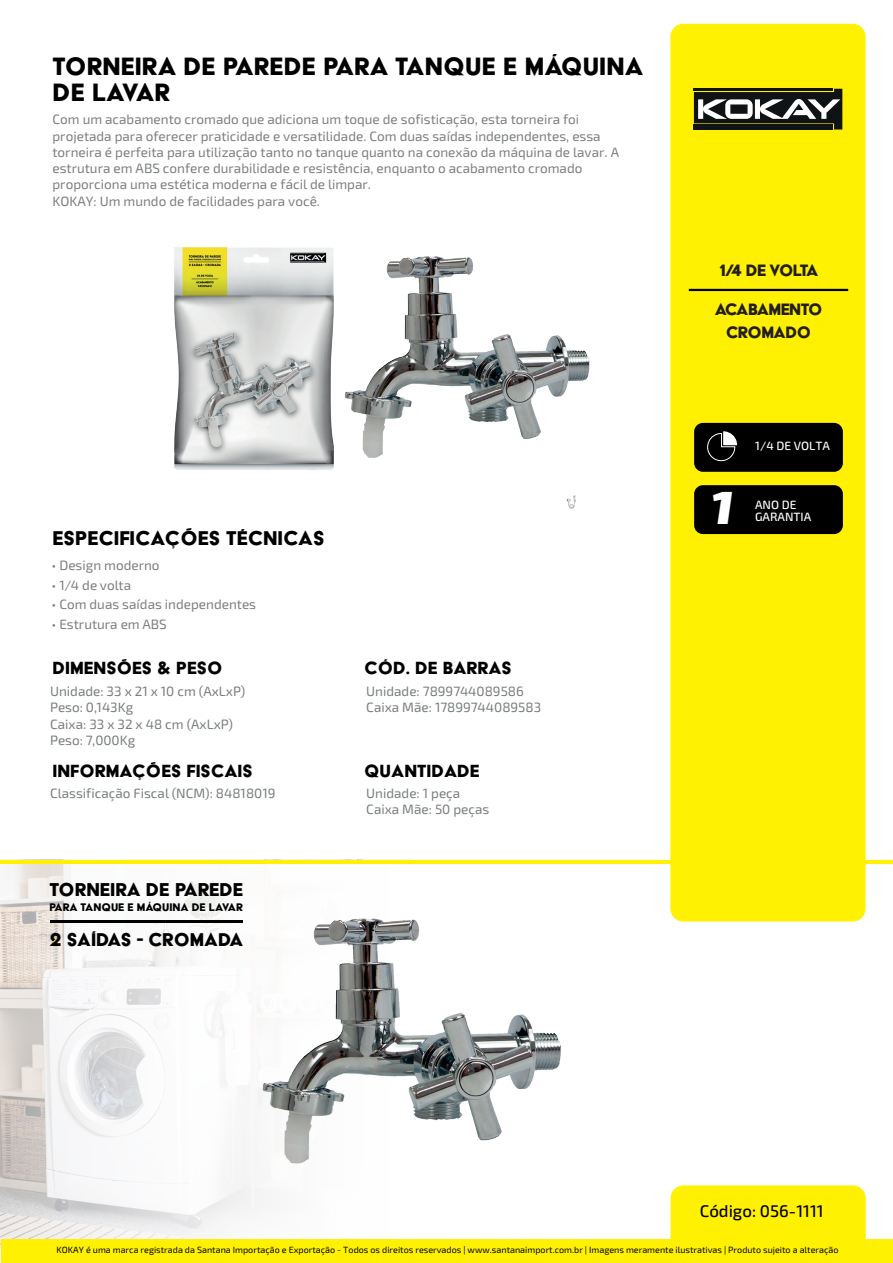
<style>
.page{position:relative;width:893px;height:1263px;background:#fff}
.page>*{position:absolute;margin:0;border:0;box-sizing:border-box;transform-origin:0 0}
.t1{font:italic 900 46.5px "Exo 2";color:#fff}
.t2{font:28.95px/25.5px "Acier BAT Text Solid";letter-spacing:.005em;color:#000001}
.t3{font:22.95px "Acier BAT Text Solid";color:#000001}
.t4{font:21.45px "Acier BAT Text Solid";color:#000001}
.t5{font:20.4px "Acier BAT Text Solid";color:#000001}
.t6{font:19.05px/22.8px "Acier BAT Text Solid";letter-spacing:-.03em;color:#231f20;text-align:center}
.t7{font:500 16.95px "Exo 2";color:#000001}
.t8{font:13.5px/16.2px "Exo 2";color:#7b7e7f}
.t9{font:13.5px/16.5px "Exo 2";color:#797d7f}
.t10{font:12.75px "Acier BAT Text Solid";color:#000001}
.t11{font:500 12px/12.5px "Exo 2";color:#fff}
.t12{font:9px "Exo 2";color:#000001}
</style>
<div class="page">
<div style="left:671px;top:1185px;width:195px;height:54px;background:#fff101"></div>
<div style="left:670px;top:24px;width:196px;height:897px;background:#fff101;border-radius:13px"></div>
<hr style="left:0;top:860px;width:893px;height:3px;background:#fff101">
<svg style="left:694px;top:89px;width:148px;height:41px"></svg>
<div style="left:694px;top:423px;width:149px;height:49px;background:#000001;border-radius:9px"></div>
<div style="left:694px;top:485px;width:149px;height:49px;background:#000001;border-radius:9px"></div>
<img style="left:566px;top:495px;width:10px;height:14px">
<svg style="left:707px;top:431px;width:30px;height:31px"></svg>
<hr style="left:689px;top:289px;width:159px;height:2px;background:#000001">
<img style="left:174px;top:247px;width:160px;height:223px">
<img style="left:345px;top:256px;width:245px;height:202px">
<svg style="left:1px;top:865px;width:264px;height:374px"></svg>
<img style="left:261px;top:906px;width:300px;height:274px">
<hr style="left:50px;top:920px;width:193px;height:3px;background:#000001">
<svg style="left:51px;top:937px;width:7px;height:7px"></svg>
<div style="left:1px;top:1239px;width:892px;height:24px;background:#fff101"></div>
<h2 class="t2" style="left:52px;top:53px;width:593px">TORNEIRA DE PAREDE PARA TANQUE E MÁQUINA<br>DE LAVAR</h2>
<p class="t8" style="left:52px;top:112px;width:568px">Com um acabamento cromado que adiciona um toque de sofisticação, esta torneira foi projetada para oferecer praticidade e versatilidade. Com duas saídas independentes, essa torneira é perfeita para utilização tanto no tanque quanto na conexão da máquina de lavar. A estrutura em ABS confere durabilidade e resistência, enquanto o acabamento cromado proporciona uma estética moderna e fácil de limpar.<br>KOKAY: Um mundo de facilidades para você.</p>
<h3 class="t3" style="left:52px;top:526px;width:274px">ESPECIFICAÇÕES TÉCNICAS</h3>
<p class="t8" style="left:51px;top:558px;width:110px">• Design moderno</p>
<p class="t8" style="left:51px;top:577px;width:81px">• 1/4 de volta</p>
<p class="t8" style="left:51px;top:597px;width:206px">• Com duas saídas independentes</p>
<p class="t8" style="left:51px;top:616px;width:117px">• Estrutura em ABS</p>
<h3 class="t5" style="left:52px;top:657px;width:172px">DIMENSÕES &amp; PESO</h3>
<h3 class="t5" style="left:364px;top:657px;width:149px">CÓD. DE BARRAS</h3>
<p class="t9" style="left:50px;top:683px;width:197px">Unidade: 33 x 21 x 10 cm (AxLxP)<br>Peso: 0,143Kg<br>Caixa: 33 x 32 x 48 cm (AxLxP)<br>Peso: 7,000Kg</p>
<p class="t9" style="left:366px;top:683px;width:176px">Unidade: 7899744089586<br>Caixa Mãe: 17899744089583</p>
<p class="t9" style="left:50px;top:785px;width:227px">Classificação Fiscal (NCM): 84818019</p>
<p class="t9" style="left:366px;top:785px;width:125px">Unidade: 1 peça<br>Caixa Mãe: 50 peças</p>
<h3 class="t5" style="left:52px;top:760px;width:202px">INFORMAÇÕES FISCAIS</h3>
<h3 class="t5" style="left:364px;top:760px;width:117px">QUANTIDADE</h3>
<h3 class="t4" style="left:50px;top:878px;width:195px">TORNEIRA DE PAREDE</h3>
<p class="t10" style="left:49px;top:900px;width:195px">PARA TANQUE E MÁQUINA DE LAVAR</p>
<h3 class="t4" style="left:50px;top:929px;width:195px">2 SAÍDAS - CROMADA</h3>
<h3 class="t6" style="left:720px;top:259px;width:100px">1/4 DE VOLTA</h3>
<h3 class="t6" style="left:715px;top:298px;width:109px">ACABAMENTO<br>CROMADO</h3>
<h1 class="t1" style="left:711px;top:479px;width:23px">1</h1>
<p class="t11" style="left:755px;top:439px;width:76px">1/4 DE VOLTA</p>
<p class="t11" style="left:755px;top:499px;width:58px">ANO DE<br>GARANTIA</p>
<p class="t7" style="left:700px;top:1201px;width:125px">Código: 056-1111</p>
<p class="t12" style="left:57px;top:1245px;width:783px">KOKAY é uma marca registrada da Santana Importação e Exportação - Todos os direitos reservados | www.santanaimport.com.br | Imagens meramente ilustrativas | Produto sujeito a alteração</p>
</div>
